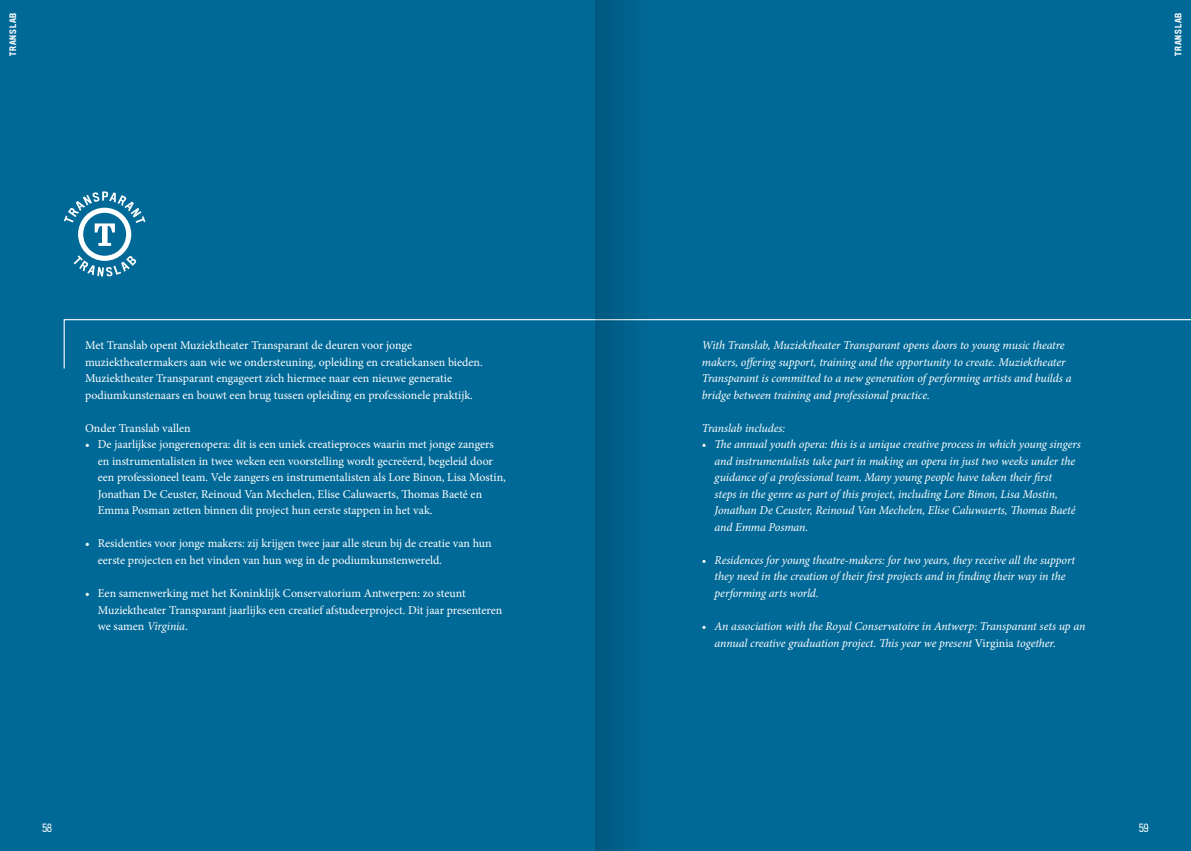
<style>
.page{position:relative;width:1191px;height:851px;background:#fff}
.page>*{position:absolute;margin:0;border:0;box-sizing:border-box;transform-origin:0 0}
.t1{font:12px/16.5px "Minion Pro";color:#fff}
.t2{font:italic 12px/16.5px "Minion Pro";letter-spacing:-.01em;color:#fff}
.t3{font:10.5px "Titling Gothic FB Cond";color:#fff}
.t4{font:500 8.25px "Titling Gothic FB Cond";letter-spacing:.1em;color:#fff}
.s1{font-style:italic}
.s2{font-style:normal}
</style>
<div class="page">
<div style="left:0;top:0;width:1191px;height:850px;background:#006997"></div>
<svg style="left:64px;top:191px;width:81px;height:85px"></svg>
<svg style="left:63px;top:319px;width:1128px;height:50px"></svg>
<div style="left:595px;top:0;width:56px;height:850px;background:#00608b"></div>
<p class="t4" style="left:8px;top:56px;width:45px;rotate:-90deg">TRANSLAB</p>
<p class="t4" style="left:1173px;top:56px;width:45px;rotate:-90deg">TRANSLAB</p>
<p class="t1" style="left:85px;top:337px;width:399px">Met Translab opent Muziektheater Transparant de deuren voor jonge muziektheatermakers aan wie we ondersteuning, opleiding en creatiekansen bieden.<br>Muziektheater Transparant engageert zich hiermee naar een nieuwe generatie podiumkunstenaars en bouwt een brug tussen opleiding en professionele praktijk.</p>
<p class="t1" style="left:85px;top:420px;width:107px">Onder Translab vallen</p>
<p class="t1" style="left:98px;top:436px;width:409px;text-indent:-13px">• De jaarlijkse jongerenopera: dit is een uniek creatieproces waarin met jonge zangers en instrumentalisten in twee weken een voorstelling wordt gecreëerd, begeleid door een professioneel team. Vele zangers en instrumentalisten als Lore Binon, Lisa Mostin, Jonathan De Ceuster, Reinoud Van Mechelen, Elise Caluwaerts, Thomas Baeté en Emma Posman zetten binnen dit project hun eerste stappen in het vak.</p>
<p class="t1" style="left:98px;top:535px;width:395px;text-indent:-13px">• Residenties voor jonge makers: zij krijgen twee jaar alle steun bij de creatie van hun eerste projecten en het vinden van hun weg in de podiumkunstenwereld.</p>
<p class="t1" style="left:98px;top:585px;width:406px;text-indent:-13px">• Een samenwerking met het Koninklijk Conservatorium Antwerpen: zo steunt<br>Muziektheater Transparant jaarlijks een creatief afstudeerproject. Dit jaar presenteren we samen <span class="s1">Virginia</span>.</p>
<p class="t2" style="left:702px;top:337px;width:371px">With Translab, Muziektheater Transparant opens doors to young music theatre makers, offering support, training and the opportunity to create. Muziektheater Transparant is committed to a new generation of performing artists and builds a bridge between training and professional practice.</p>
<p class="t2" style="left:702px;top:419px;width:85px">Translab includes:</p>
<p class="t2" style="left:714px;top:436px;width:368px;text-indent:-13px">• The annual youth opera: this is a unique creative process in which young singers and instrumentalists take part in making an opera in just two weeks under the guidance of a professional team. Many young people have taken their first<br>steps in the genre as part of this project, including Lore Binon, Lisa Mostin, Jonathan De Ceuster, Reinoud Van Mechelen, Elise Caluwaerts, Thomas Baeté and Emma Posman.</p>
<p class="t2" style="left:714px;top:551px;width:362px;text-indent:-13px">• Residences for young theatre-makers: for two years, they receive all the support they need in the creation of their first projects and in finding their way in the performing arts world.</p>
<p class="t2" style="left:714px;top:617px;width:372px;text-indent:-13px">• An association with the Royal Conservatoire in Antwerp: Transparant sets up an annual creative graduation project. This year we present <span class="s2">Virginia</span> together.</p>
<p class="t3" style="left:43px;top:821px;width:11px">58</p>
<p class="t3" style="left:1139px;top:821px;width:11px">59</p>
</div>
